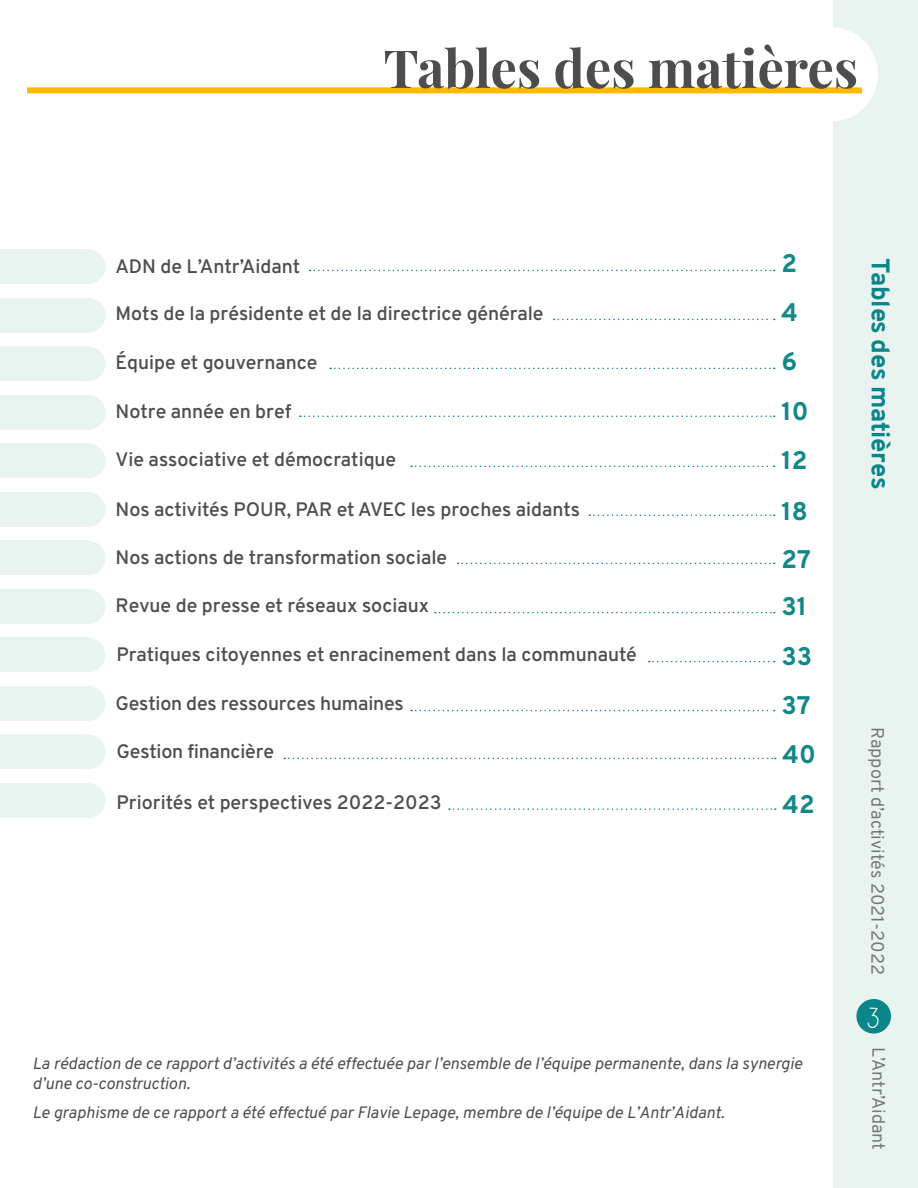
<style>
.page{position:relative;width:918px;height:1188px;background:#fff}
.page>*{position:absolute;margin:0;border:0;box-sizing:border-box;transform-origin:0 0}
.t1{font:700 52.5px "Playfair Display";color:#4d4d4c}
.t2{font:28.5px "Buffalo";color:#fff}
.t3{font:800 25.5px/49.9px "Overpass";color:#148888}
.t4{font:800 25.5px "Overpass";letter-spacing:-.01em;color:#088689}
.t5{font:600 19.5px "Overpass";color:#4d4d4c}
.t6{font:18px "Overpass";color:#000}
.t7{font:italic 16.5px/19.8px "Overpass";color:#4d4d4c}
</style>
<div class="page">
<div style="left:834px;top:0;width:84px;height:1188px;background:#e9f3ef"></div>
<div style="left:856px;top:999px;width:35px;height:35px;background:#088689;border-radius:50%"></div>
<div style="left:783px;top:27px;width:95px;height:95px;background:#fff;border-radius:50%"></div>
<div style="left:0;top:249px;width:88px;height:35px;background:#e9f3ef"></div>
<div style="left:71px;top:249px;width:34px;height:35px;background:#e9f3ef;border-radius:50%"></div>
<div style="left:0;top:298px;width:88px;height:35px;background:#e9f3ef"></div>
<div style="left:71px;top:298px;width:34px;height:35px;background:#e9f3ef;border-radius:50%"></div>
<div style="left:0;top:346px;width:88px;height:35px;background:#e9f3ef"></div>
<div style="left:71px;top:346px;width:34px;height:35px;background:#e9f3ef;border-radius:50%"></div>
<div style="left:0;top:395px;width:88px;height:35px;background:#e9f3ef"></div>
<div style="left:71px;top:395px;width:34px;height:35px;background:#e9f3ef;border-radius:50%"></div>
<div style="left:0;top:444px;width:88px;height:34px;background:#e9f3ef"></div>
<div style="left:71px;top:444px;width:34px;height:34px;background:#e9f3ef;border-radius:50%"></div>
<div style="left:0;top:492px;width:88px;height:35px;background:#e9f3ef"></div>
<div style="left:71px;top:492px;width:34px;height:35px;background:#e9f3ef;border-radius:50%"></div>
<div style="left:0;top:541px;width:88px;height:34px;background:#e9f3ef"></div>
<div style="left:71px;top:541px;width:34px;height:34px;background:#e9f3ef;border-radius:50%"></div>
<div style="left:0;top:589px;width:88px;height:35px;background:#e9f3ef"></div>
<div style="left:71px;top:589px;width:34px;height:35px;background:#e9f3ef;border-radius:50%"></div>
<div style="left:0;top:638px;width:88px;height:34px;background:#e9f3ef"></div>
<div style="left:71px;top:638px;width:34px;height:34px;background:#e9f3ef;border-radius:50%"></div>
<div style="left:0;top:686px;width:88px;height:35px;background:#e9f3ef"></div>
<div style="left:71px;top:686px;width:34px;height:35px;background:#e9f3ef;border-radius:50%"></div>
<div style="left:0;top:735px;width:88px;height:34px;background:#e9f3ef"></div>
<div style="left:71px;top:735px;width:34px;height:34px;background:#e9f3ef;border-radius:50%"></div>
<div style="left:0;top:783px;width:88px;height:35px;background:#e9f3ef"></div>
<div style="left:71px;top:783px;width:34px;height:35px;background:#e9f3ef;border-radius:50%"></div>
<div style="left:27px;top:87px;width:835px;height:6px;background:#fbba00"></div>
<svg style="left:310px;top:270px;width:465px;height:1px"></svg>
<svg style="left:589px;top:515px;width:186px;height:1px"></svg>
<svg style="left:458px;top:563px;width:317px;height:1px"></svg>
<svg style="left:554px;top:319px;width:221px;height:1px"></svg>
<svg style="left:435px;top:612px;width:340px;height:1px"></svg>
<svg style="left:330px;top:368px;width:445px;height:1px"></svg>
<svg style="left:649px;top:661px;width:126px;height:1px"></svg>
<svg style="left:300px;top:416px;width:475px;height:1px"></svg>
<svg style="left:411px;top:710px;width:364px;height:1px"></svg>
<svg style="left:284px;top:758px;width:492px;height:1px"></svg>
<svg style="left:449px;top:808px;width:327px;height:2px"></svg>
<svg style="left:411px;top:466px;width:364px;height:1px"></svg>
<h1 class="t1" style="left:384px;top:27px;width:476px">Tables des matières</h1>
<p class="t5" style="left:116px;top:254px;width:186px">ADN de L’Antr’Aidant</p>
<h3 class="t3" style="left:781px;top:239px;width:17px">2</h3>
<p class="t5" style="left:116px;top:301px;width:430px">Mots de la présidente et de la directrice générale</p>
<h3 class="t3" style="left:781px;top:288px;width:18px">4</h3>
<p class="t5" style="left:116px;top:350px;width:204px">Équipe et gouvernance</p>
<h3 class="t3" style="left:781px;top:337px;width:17px">6</h3>
<p class="t5" style="left:116px;top:399px;width:177px">Notre année en bref</p>
<h3 class="t3" style="left:781px;top:386px;width:29px">10</h3>
<p class="t5" style="left:116px;top:447px;width:282px">Vie associative et démocratique</p>
<h3 class="t3" style="left:781px;top:435px;width:28px">12</h3>
<p class="t5" style="left:116px;top:497px;width:466px">Nos activités POUR, PAR et AVEC les proches aidants</p>
<p class="t5" style="left:116px;top:545px;width:333px">Nos actions de transformation sociale</p>
<h3 class="t3" style="left:781px;top:488px;width:31px;line-height:48.2px">18<br>27</h3>
<p class="t5" style="left:116px;top:593px;width:315px">Revue de presse et réseaux sociaux</p>
<h3 class="t3" style="left:781px;top:582px;width:27px">31</h3>
<p class="t5" style="left:117px;top:642px;width:522px">Pratiques citoyennes et enracinement dans la communauté</p>
<h3 class="t3" style="left:781px;top:631px;width:32px">33</h3>
<p class="t5" style="left:116px;top:691px;width:290px">Gestion des ressources humaines</p>
<p class="t5" style="left:117px;top:739px;width:159px">Gestion financière</p>
<p class="t5" style="left:117px;top:790px;width:326px">Priorités et perspectives 2022-2023</p>
<h3 class="t3" style="left:781px;top:680px;width:36px">37<br>40<br>42</h3>
<p class="t7" style="left:32px;top:1053px;width:772px">La rédaction de ce rapport d’activités a été effectuée par l’ensemble de l’équipe permanente, dans la synergie d’une co-construction.</p>
<p class="t7" style="left:32px;top:1102px;width:694px">Le graphisme de ce rapport a été effectué par Flavie Lepage, membre de l’équipe de L’Antr’Aidant.</p>
<h3 class="t4" style="left:897px;top:258px;width:232px;rotate:90deg">Tables des matières</h3>
<p class="t6" style="left:889px;top:727px;width:249px;rotate:90deg">Rapport d’activités 2021-2022</p>
<h2 class="t2" style="left:868px;top:1001px;width:12px">3</h2>
<p class="t6" style="left:890px;top:1047px;width:105px;rotate:90deg">L’Antr’Aidant</p>
</div>
